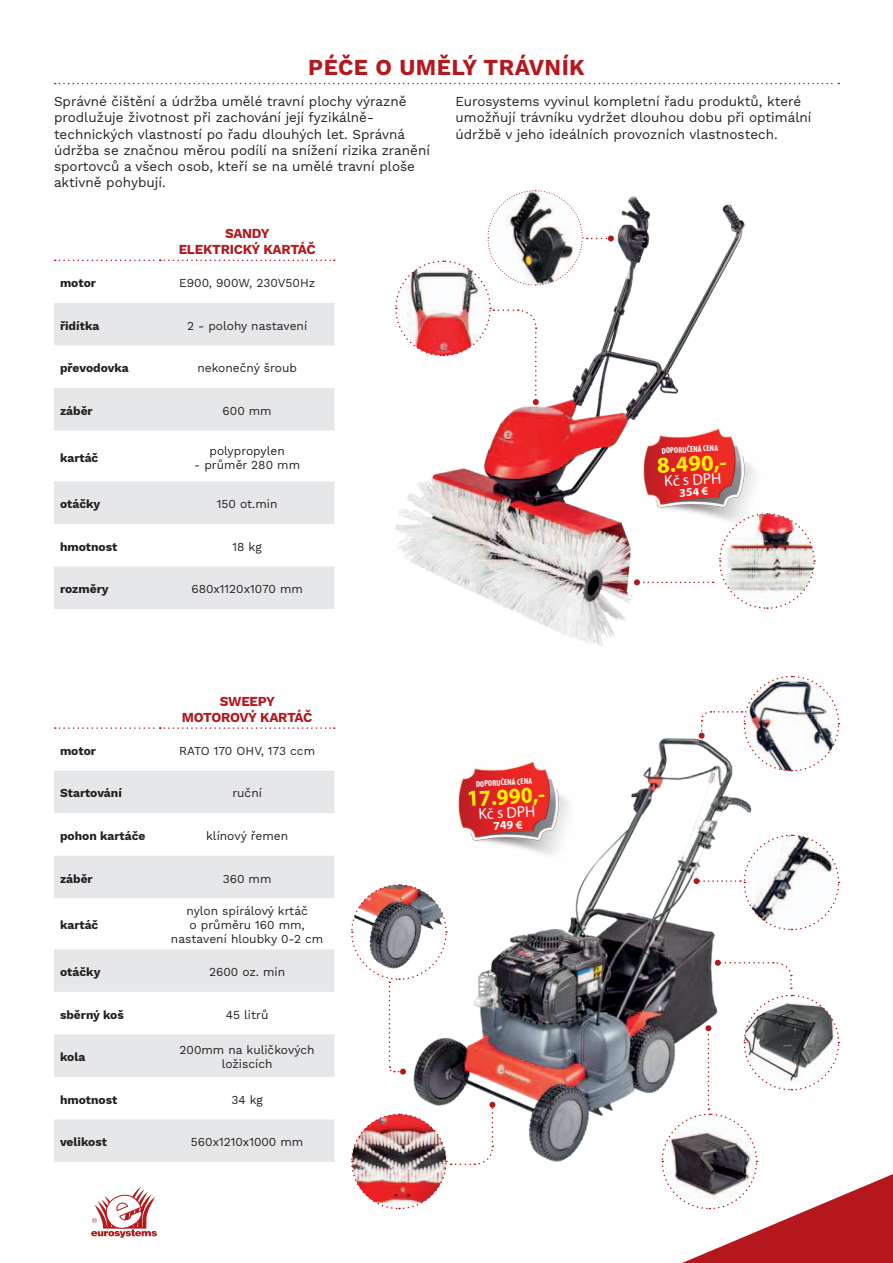
<style>
.page{position:relative;width:893px;height:1263px;background:#fff}
.page>*{position:absolute;margin:0;border:0;box-sizing:border-box;transform-origin:0 0}
.t1{font:700 22.8px "Myriad Pro";color:#fff101;scale:.95 1}
.t2{font:700 22.8px "Myriad Pro";color:#fff101}
.t3{font:700 22.5px "Work Sans";letter-spacing:.02em;color:#b4181d}
.t4{font:15.6px "Myriad Pro";color:#fff}
.t5{font:13.5px/16.2px "Work Sans";color:#231f20}
.t6{font:700 13.5px "Work Sans";letter-spacing:-.02em;color:#b4181d}
.t7{font:12px/14px "Work Sans";color:#231f20;text-align:center}
.t8{font:700 12px "Work Sans";color:#231f20}
.t9{font:700 12px "Myriad Pro";color:#fff}
.t10{font:700 condensed 8.55px "Myriad Pro";color:#fff}
</style>
<div class="page">
<img style="left:401px;top:734px;width:351px;height:428px">
<img style="left:394px;top:196px;width:351px;height:450px">
<svg style="left:634px;top:512px;width:182px;height:98px"></svg>
<svg style="left:394px;top:190px;width:220px;height:215px"></svg>
<svg style="left:91px;top:1187px;width:66px;height:51px"></svg>
<svg style="left:55px;top:83px;width:784px;height:1px"></svg>
<svg style="left:54px;top:303px;width:281px;height:306px;fill:#e6e7e9"></svg>
<svg style="left:55px;top:260px;width:280px;height:1px"></svg>
<img style="left:637px;top:407px;width:150px;height:127px">
<svg style="left:54px;top:771px;width:281px;height:391px;fill:#e6e7e9"></svg>
<svg style="left:55px;top:727px;width:280px;height:2px"></svg>
<img style="left:351px;top:1102px;width:144px;height:108px">
<svg style="left:351px;top:883px;width:97px;height:191px"></svg>
<img style="left:451px;top:740px;width:150px;height:127px">
<svg style="left:699px;top:675px;width:141px;height:97px"></svg>
<svg style="left:693px;top:834px;width:147px;height:97px"></svg>
<svg style="left:661px;top:960px;width:232px;height:303px"></svg>
<h2 class="t3" style="left:308px;top:50px;width:278px">PÉČE O UMĚLÝ TRÁVNÍK</h2>
<p class="t5" style="left:54px;top:93px;width:377px">Správné čištění a údržba umělé travní plochy výrazně prodlužuje životnost při zachování její fyzikálně&shy;technických vlastností po řadu dlouhých let. Správná údržba se značnou měrou podílí na snížení rizika zranění sportovců a všech osob, kteří se na umělé travní ploše aktivně pohybují.</p>
<p class="t5" style="left:455px;top:93px;width:357px">Eurosystems vyvinul kompletní řadu produktů, které umožňují trávníku vydržet dlouhou dobu při optimální údržbě v jeho ideálních provozních vlastnostech.</p>
<p class="t6" style="left:225px;top:223px;width:46px">SANDY</p>
<p class="t6" style="left:179px;top:239px;width:9px">elektri</p>
<p class="t6" style="left:234px;top:239px;width:40px">cký kartá</p>
<p class="t6" style="left:306px;top:239px;width:11px">č</p>
<p class="t8" style="left:60px;top:274px;width:38px">motor</p>
<p class="t7" style="left:179px;top:276px;width:137px">E900, 900W, 230V50Hz</p>
<p class="t8" style="left:60px;top:316px;width:41px">řidítka</p>
<p class="t7" style="left:187px;top:318px;width:122px">2 - polohy nastavení</p>
<p class="t8" style="left:60px;top:359px;width:70px">převodovka</p>
<p class="t7" style="left:197px;top:361px;width:101px">nekonečný šroub</p>
<p class="t8" style="left:60px;top:402px;width:34px">záběr</p>
<p class="t7" style="left:223px;top:403px;width:51px">600 mm</p>
<p class="t8" style="left:60px;top:448px;width:40px">kartáč</p>
<p class="t7" style="left:210px;top:443px;width:77px">polypropylen</p>
<p class="t7" style="left:194px;top:457px;width:107px">- průměr 280 mm</p>
<p class="t8" style="left:60px;top:495px;width:42px">otáčky</p>
<p class="t7" style="left:217px;top:497px;width:62px">150 ot.min</p>
<p class="t8" style="left:60px;top:538px;width:59px">hmotnost</p>
<p class="t7" style="left:232px;top:539px;width:31px">18 kg</p>
<p class="t8" style="left:60px;top:580px;width:50px">rozměry</p>
<p class="t7" style="left:191px;top:582px;width:113px">680x1120x1070 mm</p>
<p class="t10" style="left:661px;top:445px;width:58px;rotate:-3deg">DOPORUČENÁ CENA</p>
<p class="t9" style="left:679px;top:485px;width:31px;rotate:-3deg">354 €</p>
<h1 class="t2" style="left:656px;top:450px;width:71px;rotate:-3deg">8.490,-</h1>
<p class="t4" style="left:664px;top:471px;width:59px;rotate:-3deg">Kč s DPH</p>
<p class="t6" style="left:220px;top:691px;width:57px">SWEEPY</p>
<p class="t6" style="left:182px;top:707px;width:11px">motorov</p>
<p class="t6" style="left:248px;top:707px;width:22px">ý kartá</p>
<p class="t6" style="left:303px;top:707px;width:11px">č</p>
<p class="t8" style="left:60px;top:742px;width:38px">motor</p>
<p class="t7" style="left:179px;top:743px;width:17px">RATO</p>
<p class="t7" style="left:214px;top:743px;width:103px">170 OHV, 173 ccm</p>
<p class="t8" style="left:60px;top:784px;width:63px">Startování</p>
<p class="t7" style="left:232px;top:786px;width:31px">ruční</p>
<p class="t8" style="left:60px;top:827px;width:87px">pohon kartáče</p>
<p class="t7" style="left:206px;top:828px;width:83px">klínový řemen</p>
<p class="t8" style="left:60px;top:869px;width:34px">záběr</p>
<p class="t7" style="left:223px;top:871px;width:50px">360 mm</p>
<p class="t8" style="left:60px;top:916px;width:40px">kartáč</p>
<p class="t7" style="left:171px;top:904px;width:154px">nylon spirálový krtáč<br>o průměru 160 mm, nastavení hloubky 0-2 cm</p>
<p class="t8" style="left:60px;top:963px;width:42px">otáčky</p>
<p class="t7" style="left:209px;top:965px;width:78px">2600 oz. min</p>
<p class="t8" style="left:60px;top:1005px;width:65px">sběrný koš</p>
<p class="t7" style="left:226px;top:1007px;width:44px">45 litrů</p>
<p class="t8" style="left:60px;top:1048px;width:27px">kola</p>
<p class="t7" style="left:180px;top:1043px;width:137px">200mm na kuličkových ložiscích</p>
<p class="t8" style="left:60px;top:1090px;width:59px">hmotnost</p>
<p class="t7" style="left:231px;top:1092px;width:33px">34 kg</p>
<p class="t8" style="left:60px;top:1133px;width:48px">velikost</p>
<p class="t7" style="left:191px;top:1135px;width:114px">560x1210x1000 mm</p>
<p class="t10" style="left:476px;top:778px;width:58px;rotate:-3deg">DOPORUČENÁ CENA</p>
<p class="t9" style="left:493px;top:818px;width:31px;rotate:-3deg">749 €</p>
<h1 class="t1" style="left:466px;top:784px;width:84px;rotate:-3deg">17.990,-</h1>
<p class="t4" style="left:478px;top:804px;width:59px;rotate:-3deg">Kč s DPH</p>
</div>
